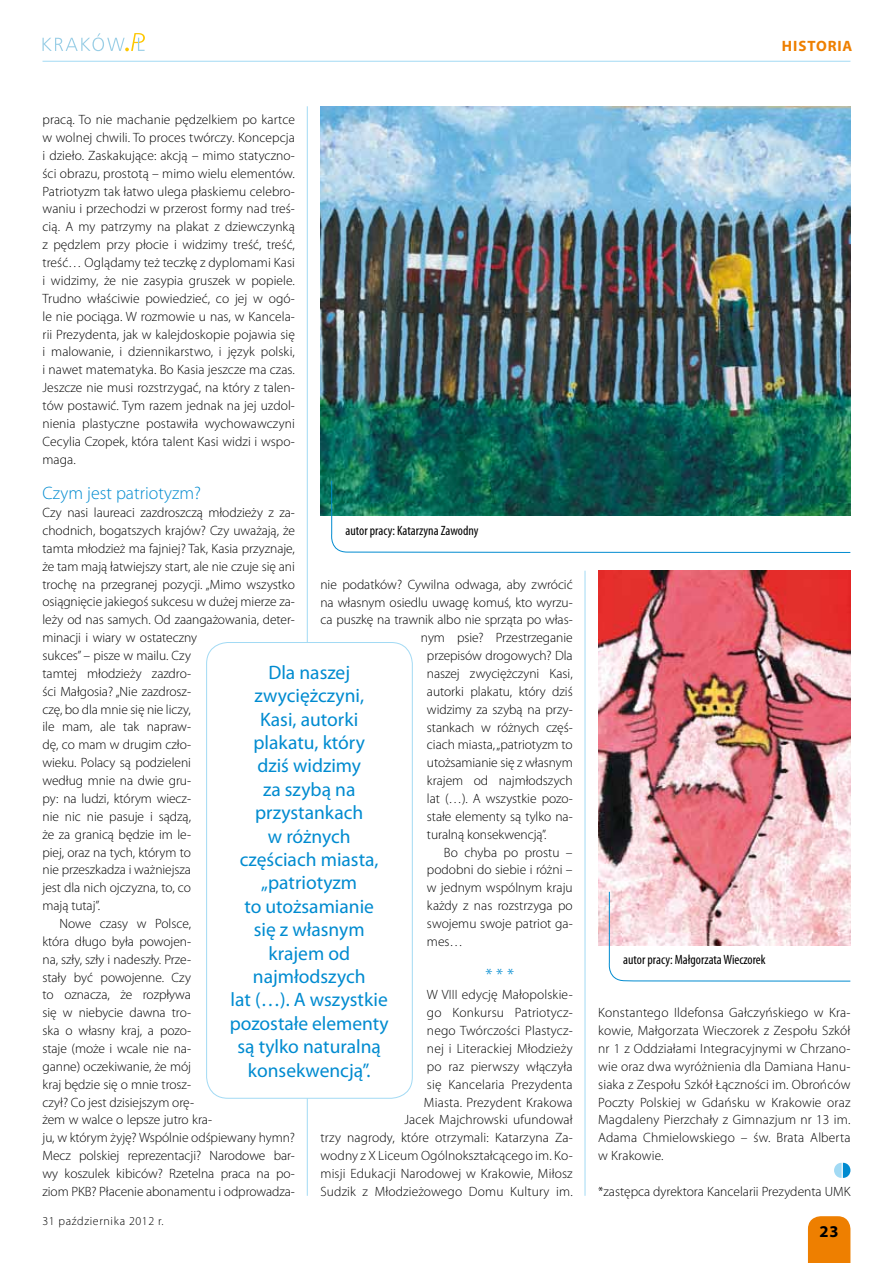
<style>
.page{position:relative;width:893px;height:1263px;background:#fff}
.page>*{position:absolute;margin:0;border:0;box-sizing:border-box;transform-origin:0 0}
.t1{font:19.5px/23.4px "Myriad Pro";color:#008bd0;text-align:center}
.t2{font:300 18px "Myriad Pro";color:#008bd0}
.t3{font:700 16.5px "Myriad Pro";color:#000}
.t4{font:700 15px "Myriad Pro";color:#ee7f00}
.t5{font:300 13.5px/17.9px "Myriad Pro";letter-spacing:-.005em;color:#000;text-align:justify}
.t6{font:condensed 13.5px "Myriad Pro";color:#000}
.t7{font:300 12px "Myriad Pro";letter-spacing:.05em;color:#000}
</style>
<div class="page">
<div style="left:808px;top:1216px;width:42px;height:47px;background:#ee7f00"></div>
<hr style="left:43px;top:61px;width:807px;height:1px;background:#a2daf4">
<svg style="left:43px;top:33px;width:102px;height:18px"></svg>
<img style="left:320px;top:106px;width:530px;height:409px">
<svg style="left:834px;top:1163px;width:16px;height:15px"></svg>
<hr style="left:585px;top:571px;width:1px;height:625px;background:#a2daf4">
<hr style="left:307px;top:106px;width:1px;height:1090px;background:#a2daf4">
<svg style="left:329px;top:480px;width:522px;height:73px"></svg>
<img style="left:598px;top:571px;width:252px;height:375px">
<svg style="left:607px;top:891px;width:244px;height:91px"></svg>
<div style="left:207px;top:642px;width:205px;height:456px;background:#fff;border-radius:21px"></div>
<div style="left:206px;top:642px;width:207px;height:456px;border:1px solid #a2daf4;border-radius:21px"></div>
<p class="t5" style="left:43px;top:111px;width:254px">pracą. To nie machanie pędzelkiem po kartce w wolnej chwili. To proces twórczy. Koncepcja i dzieło. Zaskakujące: akcją – mimo statyczno&shy;ści obrazu, prostotą – mimo wielu elementów.<br>Patriotyzm tak łatwo ulega płaskiemu celebro&shy;waniu i przechodzi w przerost formy nad treś&shy;cią. A my patrzymy na plakat z dziewczynką z pędzlem przy płocie i widzimy treść, treść, treść… Oglądamy też teczkę z dyplomami Kasi i widzimy, że nie zasypia gruszek w popiele.<br>Trudno właściwie powiedzieć, co jej w ogó&shy;le nie pociąga. W rozmowie u nas, w Kancela&shy;rii Prezydenta, jak w kalejdoskopie pojawia się i malowanie, i dziennikarstwo, i język polski, i nawet matematyka. Bo Kasia jeszcze ma czas.<br>Jeszcze nie musi rozstrzygać, na który z talen&shy;tów postawić. Tym razem jednak na jej uzdol&shy;nienia plastyczne postawiła wychowawczyni Cecylia Czopek, która talent Kasi widzi i wspo&shy;maga.</p>
<h2 class="t2" style="left:43px;top:482px;width:160px">Czym jest patriotyzm?</h2>
<p class="t5" style="left:43px;top:503px;width:254px">Czy nasi laureaci zazdroszczą młodzieży z za-</p>
<p class="t5" style="left:43px;top:521px;width:254px">chodnich, bogatszych krajów? Czy uważają, że</p>
<p class="t5" style="left:43px;top:539px;width:254px">tamta młodzież ma fajniej? Tak, Kasia przyznaje,</p>
<p class="t5" style="left:43px;top:557px;width:254px">że tam mają łatwiejszy start, ale nie czuje się ani</p>
<p class="t5" style="left:43px;top:575px;width:254px">trochę na przegranej pozycji. „Mimo wszystko</p>
<p class="t5" style="left:43px;top:593px;width:254px">osiągnięcie jakiegoś sukcesu w dużej mierze za-</p>
<p class="t5" style="left:43px;top:611px;width:254px">leży od nas samych. Od zaangażowania, deter-</p>
<p class="t5" style="left:43px;top:629px;width:156px">minacji i wiary w ostateczny</p>
<p class="t5" style="left:43px;top:646px;width:150px">sukces” – pisze w mailu. Czy</p>
<p class="t5" style="left:43px;top:664px;width:150px">tamtej młodzieży zazdro-</p>
<p class="t5" style="left:43px;top:682px;width:150px">ści Małgosia? „Nie zazdrosz-</p>
<p class="t5" style="left:43px;top:700px;width:150px">czę, bo dla mnie się nie liczy,</p>
<p class="t5" style="left:43px;top:718px;width:150px">ile mam, ale tak napraw-</p>
<p class="t5" style="left:43px;top:736px;width:150px">dę, co mam w drugim czło-</p>
<p class="t5" style="left:43px;top:754px;width:150px">wieku. Polacy są podzieleni</p>
<p class="t5" style="left:43px;top:771px;width:150px">według mnie na dwie gru-</p>
<p class="t5" style="left:43px;top:789px;width:150px">py: na ludzi, którym wiecz-</p>
<p class="t5" style="left:43px;top:807px;width:150px">nie nic nie pasuje i sądzą,</p>
<p class="t5" style="left:43px;top:825px;width:150px">że za granicą będzie im le-</p>
<p class="t5" style="left:43px;top:843px;width:150px">piej, oraz na tych, którym to</p>
<p class="t5" style="left:43px;top:861px;width:150px">nie przeszkadza i ważniejsza</p>
<p class="t5" style="left:43px;top:879px;width:150px">jest dla nich ojczyzna, to, co</p>
<p class="t5" style="left:43px;top:896px;width:59px">mają tutaj”.</p>
<p class="t5" style="left:60px;top:914px;width:133px">Nowe czasy w Polsce,</p>
<p class="t5" style="left:43px;top:932px;width:150px">która długo była powojen-</p>
<p class="t5" style="left:43px;top:950px;width:150px">na, szły, szły i nadeszły. Prze-</p>
<p class="t5" style="left:43px;top:968px;width:150px">stały być powojenne. Czy</p>
<p class="t5" style="left:43px;top:986px;width:150px">to oznacza, że rozpływa</p>
<p class="t5" style="left:43px;top:1004px;width:150px">się w niebycie dawna tro-</p>
<p class="t5" style="left:43px;top:1021px;width:150px">ska o własny kraj, a pozo-</p>
<p class="t5" style="left:43px;top:1039px;width:150px">staje (może i wcale nie na-</p>
<p class="t5" style="left:43px;top:1057px;width:150px">ganne) oczekiwanie, że mój</p>
<p class="t5" style="left:43px;top:1075px;width:150px">kraj będzie się o mnie trosz-</p>
<p class="t5" style="left:43px;top:1093px;width:153px">czył? Co jest dzisiejszym orę-</p>
<p class="t5" style="left:43px;top:1111px;width:171px">żem w walce o lepsze jutro kra-</p>
<p class="t5" style="left:43px;top:1129px;width:254px">ju, w którym żyję? Wspólnie odśpiewany hymn?</p>
<p class="t5" style="left:43px;top:1146px;width:254px">Mecz polskiej reprezentacji? Narodowe bar-</p>
<p class="t5" style="left:43px;top:1164px;width:254px">wy koszulek kibiców? Rzetelna praca na po-</p>
<p class="t5" style="left:43px;top:1182px;width:254px">ziom PKB? Płacenie abonamentu i odprowadza-</p>
<p class="t6" style="left:346px;top:522px;width:134px">autor pracy: Katarzyna Zawodny</p>
<p class="t5" style="left:320px;top:575px;width:254px">nie podatków? Cywilna odwaga, aby zwrócić</p>
<p class="t5" style="left:320px;top:593px;width:254px">na własnym osiedlu uwagę komuś, kto wyrzu-</p>
<p class="t5" style="left:320px;top:611px;width:254px">ca puszkę na trawnik albo nie sprząta po włas-</p>
<p class="t5" style="left:421px;top:629px;width:153px">nym psie? Przestrzeganie</p>
<p class="t5" style="left:427px;top:646px;width:147px">przepisów drogowych? Dla</p>
<p class="t5" style="left:427px;top:664px;width:147px">naszej zwyciężczyni Kasi,</p>
<p class="t5" style="left:427px;top:682px;width:147px">autorki plakatu, który dziś</p>
<p class="t5" style="left:427px;top:700px;width:147px">widzimy za szybą na przy-</p>
<p class="t5" style="left:427px;top:718px;width:147px">stankach w różnych częś-</p>
<p class="t5" style="left:427px;top:736px;width:147px">ciach miasta, „patriotyzm to</p>
<p class="t5" style="left:427px;top:754px;width:147px">utożsamianie się z własnym</p>
<p class="t5" style="left:427px;top:771px;width:147px">krajem od najmłodszych</p>
<p class="t5" style="left:427px;top:789px;width:147px">lat (…). A wszystkie pozo-</p>
<p class="t5" style="left:427px;top:807px;width:147px">stałe elementy są tylko na-</p>
<p class="t5" style="left:427px;top:825px;width:121px">turalną konsekwencją”.</p>
<p class="t5" style="left:444px;top:843px;width:130px">Bo chyba po prostu –</p>
<p class="t5" style="left:427px;top:861px;width:147px">podobni do siebie i różni –</p>
<p class="t5" style="left:427px;top:879px;width:147px">w jednym wspólnym kraju</p>
<p class="t5" style="left:427px;top:897px;width:147px">każdy z nas rozstrzyga po</p>
<p class="t5" style="left:427px;top:914px;width:147px">swojemu swoje patriot ga-</p>
<p class="t5" style="left:427px;top:932px;width:37px">mes…</p>
<h2 class="t2" style="left:485px;top:965px;width:30px">* * *</h2>
<p class="t5" style="left:320px;top:986px;width:254px;text-align:right">W VIII edycję Małopolskie-<br>go Konkursu Patriotycz-<br>nego Twórczości Plastycz-<br>nej i Literackiej Młodzieży<br>po raz pierwszy włączyła<br>się Kancelaria Prezydenta<br>Miasta. Prezydent Krakowa<br>Jacek Majchrowski ufundował<br>trzy nagrody, które otrzymali: Katarzyna Za&shy;wodny z X Liceum Ogólnokształcącego im. Ko&shy;misji Edukacji Narodowej w Krakowie, Miłosz<br>Sudzik z Młodzieżowego Domu Kultury im.</p>
<p class="t1" style="left:230px;top:660px;width:161px">Dla naszej zwyciężczyni,<br>Kasi, autorki plakatu, który<br>dziś widzimy<br>za szybą na przystankach<br>w różnych częściach miasta, „patriotyzm<br>to utożsamianie<br>się z własnym krajem od najmłodszych<br>lat (…). A wszystkie pozostałe elementy są tylko naturalną konsekwencją”.</p>
<p class="t7" style="left:43px;top:1213px;width:123px">31 października 2012 r.</p>
<p class="t4" style="left:782px;top:36px;width:10px">HISTORIA</p>
<p class="t6" style="left:623px;top:951px;width:144px">autor pracy: Małgorzata Wieczorek</p>
<p class="t5" style="left:598px;top:1004px;width:254px">Konstantego Ildefonsa Gałczyńskiego w Kra&shy;kowie, Małgorzata Wieczorek z Zespołu Szkół nr 1 z Oddziałami Integracyjnymi w Chrzano&shy;wie oraz dwa wyróżnienia dla Damiana Hanu&shy;siaka z Zespołu Szkół Łączności im. Obrońców Poczty Polskiej w Gdańsku w Krakowie oraz Magdaleny Pierzchały z Gimnazjum nr 13 im.<br>Adama Chmielowskiego – św. Brata Alberta w Krakowie.</p>
<p class="t5" style="left:598px;top:1182px;width:254px">*zastępca dyrektora Kancelarii Prezydenta UMK</p>
<p class="t3" style="left:820px;top:1221px;width:21px">23</p>
</div>
